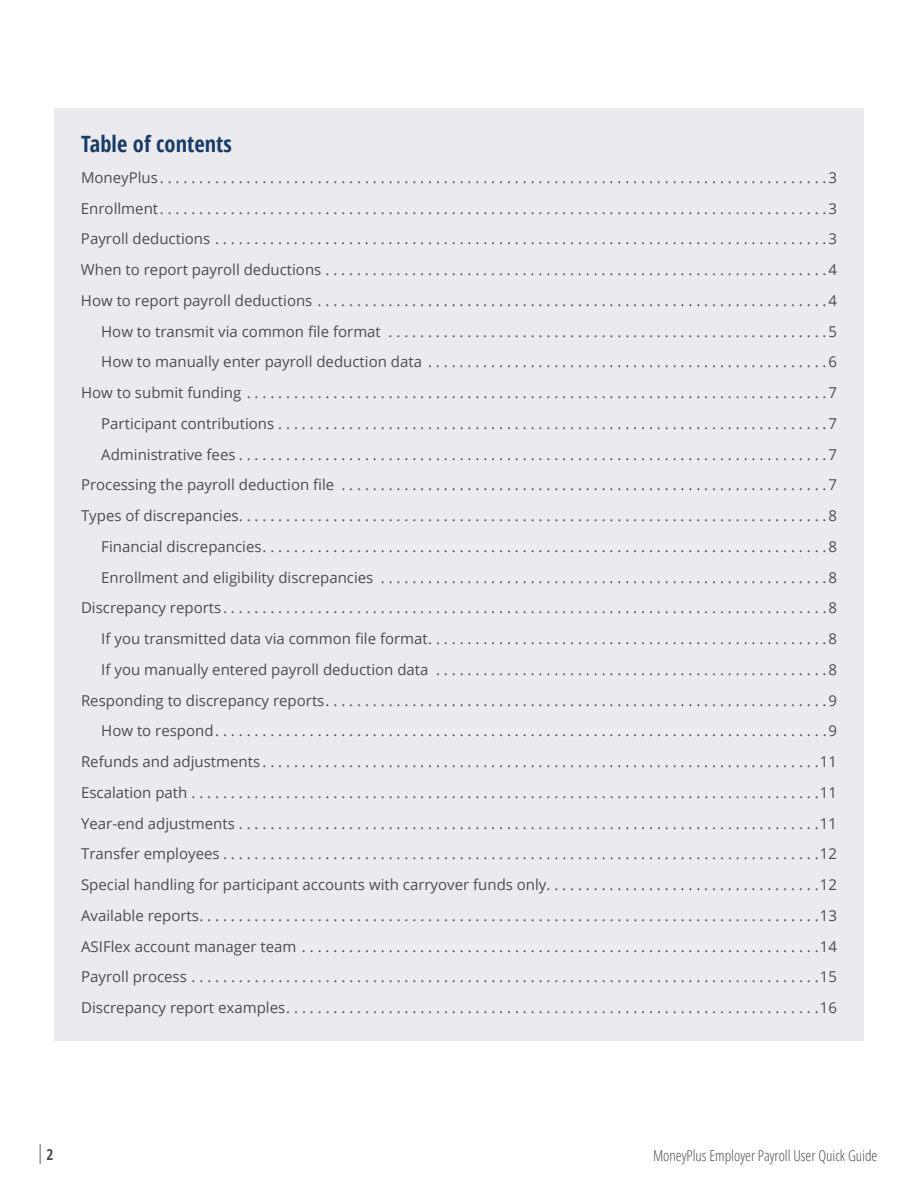
<style>
.page{position:relative;width:918px;height:1188px;background:#fff}
.page>*{position:absolute;margin:0;border:0;box-sizing:border-box;transform-origin:0 0}
.t1{font:700 condensed 22.5px "Open Sans";color:#183b67}
.t2{font:15px/30.8px "Open Sans";color:#4d4d4f;text-align:right}
.t3{font:300 condensed 15px "Open Sans";color:#4d4d4f}
.t4{font:700 condensed 15px "Open Sans";color:#4d4d4f}
</style>
<div class="page">
<svg style="left:40px;top:1144px;width:1px;height:20px"></svg>
<div style="left:54px;top:108px;width:810px;height:932px;background:#ebeaee"></div>
<h1 class="t1" style="left:81px;top:128px;width:152px">Table of contents</h1>
<p class="t2" style="left:81px;top:162px;width:758px">MoneyPlus . . . . . . . . . . . . . . . . . . . . . . . . . . . . . . . . . . . . . . . . . . . . . . . . . . . . . . . . . . . . . . . . . . . . . . . . . . . . . . . . . . . . 3<br>Enrollment . . . . . . . . . . . . . . . . . . . . . . . . . . . . . . . . . . . . . . . . . . . . . . . . . . . . . . . . . . . . . . . . . . . . . . . . . . . . . . . . . . . . 3<br>Payroll deductions . . . . . . . . . . . . . . . . . . . . . . . . . . . . . . . . . . . . . . . . . . . . . . . . . . . . . . . . . . . . . . . . . . . . . . . . . . . . . 3<br>When to report payroll deductions . . . . . . . . . . . . . . . . . . . . . . . . . . . . . . . . . . . . . . . . . . . . . . . . . . . . . . . . . . . . . . . 4<br>How to report payroll deductions . . . . . . . . . . . . . . . . . . . . . . . . . . . . . . . . . . . . . . . . . . . . . . . . . . . . . . . . . . . . . . . . 4<br>How to transmit via common file format . . . . . . . . . . . . . . . . . . . . . . . . . . . . . . . . . . . . . . . . . . . . . . . . . . . . . . . 5<br>How to manually enter payroll deduction data . . . . . . . . . . . . . . . . . . . . . . . . . . . . . . . . . . . . . . . . . . . . . . . . . . 6<br>How to submit funding . . . . . . . . . . . . . . . . . . . . . . . . . . . . . . . . . . . . . . . . . . . . . . . . . . . . . . . . . . . . . . . . . . . . . . . . . 7<br>Participant contributions . . . . . . . . . . . . . . . . . . . . . . . . . . . . . . . . . . . . . . . . . . . . . . . . . . . . . . . . . . . . . . . . . . . . . 7<br>Administrative fees . . . . . . . . . . . . . . . . . . . . . . . . . . . . . . . . . . . . . . . . . . . . . . . . . . . . . . . . . . . . . . . . . . . . . . . . . . 7<br>Processing the payroll deduction file . . . . . . . . . . . . . . . . . . . . . . . . . . . . . . . . . . . . . . . . . . . . . . . . . . . . . . . . . . . . . 7<br>Types of discrepancies . . . . . . . . . . . . . . . . . . . . . . . . . . . . . . . . . . . . . . . . . . . . . . . . . . . . . . . . . . . . . . . . . . . . . . . . . . 8<br>Financial discrepancies . . . . . . . . . . . . . . . . . . . . . . . . . . . . . . . . . . . . . . . . . . . . . . . . . . . . . . . . . . . . . . . . . . . . . . . 8<br>Enrollment and eligibility discrepancies . . . . . . . . . . . . . . . . . . . . . . . . . . . . . . . . . . . . . . . . . . . . . . . . . . . . . . . . 8<br>Discrepancy reports . . . . . . . . . . . . . . . . . . . . . . . . . . . . . . . . . . . . . . . . . . . . . . . . . . . . . . . . . . . . . . . . . . . . . . . . . . . . 8<br>If you transmitted data via common file format . . . . . . . . . . . . . . . . . . . . . . . . . . . . . . . . . . . . . . . . . . . . . . . . . . 8<br>If you manually entered payroll deduction data . . . . . . . . . . . . . . . . . . . . . . . . . . . . . . . . . . . . . . . . . . . . . . . . . 8<br>Responding to discrepancy reports . . . . . . . . . . . . . . . . . . . . . . . . . . . . . . . . . . . . . . . . . . . . . . . . . . . . . . . . . . . . . . . 9<br>How to respond . . . . . . . . . . . . . . . . . . . . . . . . . . . . . . . . . . . . . . . . . . . . . . . . . . . . . . . . . . . . . . . . . . . . . . . . . . . . . 9<br>Refunds and adjustments . . . . . . . . . . . . . . . . . . . . . . . . . . . . . . . . . . . . . . . . . . . . . . . . . . . . . . . . . . . . . . . . . . . . . . 11<br>Escalation path . . . . . . . . . . . . . . . . . . . . . . . . . . . . . . . . . . . . . . . . . . . . . . . . . . . . . . . . . . . . . . . . . . . . . . . . . . . . . . . 11<br>Year-end adjustments . . . . . . . . . . . . . . . . . . . . . . . . . . . . . . . . . . . . . . . . . . . . . . . . . . . . . . . . . . . . . . . . . . . . . . . . . 11<br>Transfer employees . . . . . . . . . . . . . . . . . . . . . . . . . . . . . . . . . . . . . . . . . . . . . . . . . . . . . . . . . . . . . . . . . . . . . . . . . . . 12<br>Special handling for participant accounts with carryover funds only. . . . . . . . . . . . . . . . . . . . . . . . . . . . . . . . . . . 12<br>Available reports . . . . . . . . . . . . . . . . . . . . . . . . . . . . . . . . . . . . . . . . . . . . . . . . . . . . . . . . . . . . . . . . . . . . . . . . . . . . . . 13<br>ASIFlex account manager team . . . . . . . . . . . . . . . . . . . . . . . . . . . . . . . . . . . . . . . . . . . . . . . . . . . . . . . . . . . . . . . . . 14<br>Payroll process . . . . . . . . . . . . . . . . . . . . . . . . . . . . . . . . . . . . . . . . . . . . . . . . . . . . . . . . . . . . . . . . . . . . . . . . . . . . . . . 15<br>Discrepancy report examples . . . . . . . . . . . . . . . . . . . . . . . . . . . . . . . . . . . . . . . . . . . . . . . . . . . . . . . . . . . . . . . . . . . 16</p>
<p class="t4" style="left:46px;top:1144px;width:8px">2</p>
<p class="t3" style="left:653px;top:1145px;width:226px">MoneyPlus Employer Payroll User Quick Guide</p>
</div>
